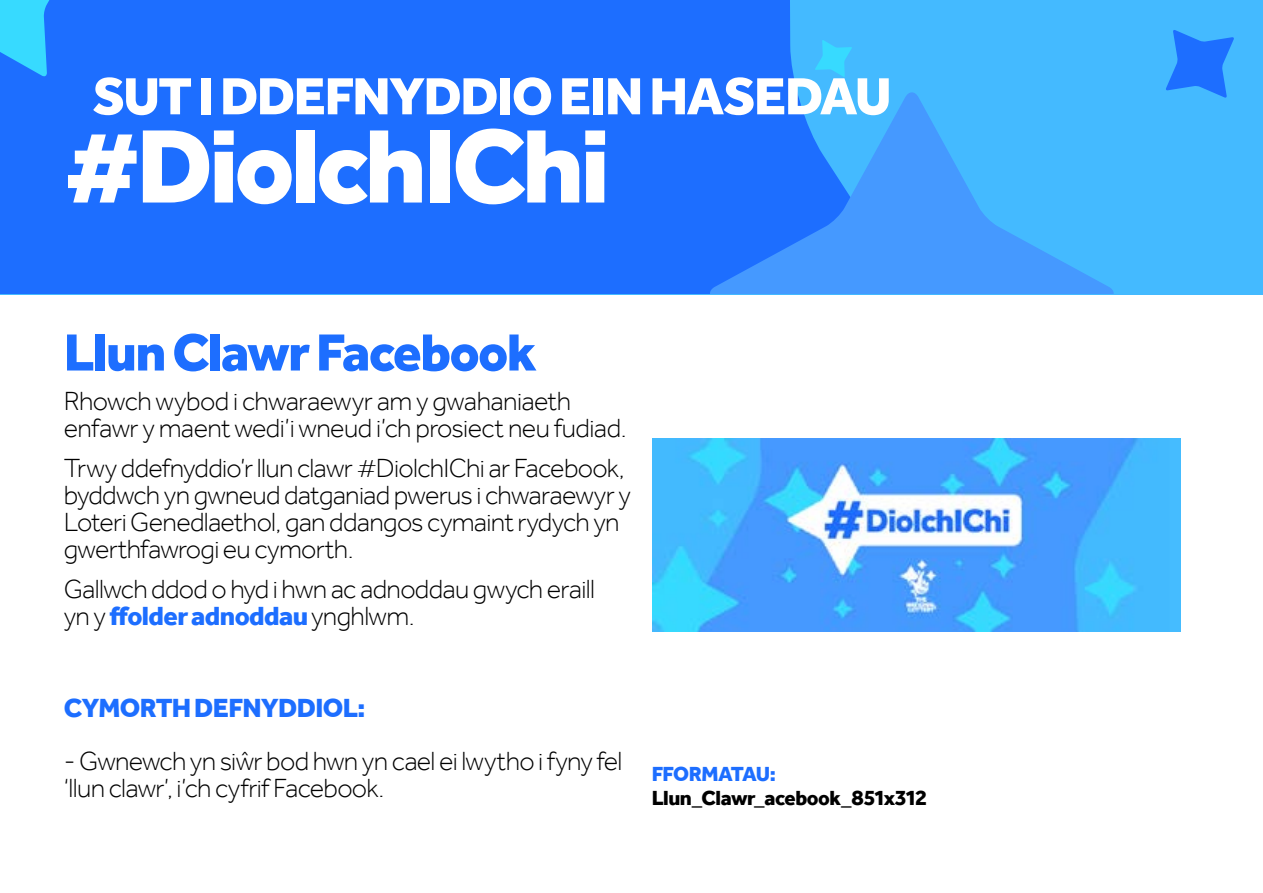
<style>
.page{position:relative;width:1263px;height:893px;background:#fff}
.page>*{position:absolute;margin:0;border:0;box-sizing:border-box;transform-origin:0 0}
.t1{font:800 108px "TNL Effra";letter-spacing:-.035em;color:#fff}
.t2{font:800 54px "TNL Effra";letter-spacing:-.025em;color:#fff}
.t3{font:800 54px "TNL Effra";letter-spacing:-.03em;color:#1d6eff}
.t4{font:300 27px/27px "TNL Effra";letter-spacing:-.025em;color:#000}
.t5{font:800 27px "TNL Effra";letter-spacing:-.025em;color:#1d6eff}
.t6{font:800 21px "TNL Effra";letter-spacing:-.025em;color:#000}
.t7{font:800 21px "TNL Effra";letter-spacing:-.03em;color:#1d6eff}
.s1{font-weight:800;color:#1d6eff}
</style>
<div class="page">
<div style="left:0;top:0;width:1263px;height:294px;background:#44baff"></div>
<div style="left:0;top:0;width:797px;height:293px;background:#1d6eff"></div>
<svg style="left:708px;top:91px;width:406px;height:202px"></svg>
<svg style="left:0;top:0;width:76px;height:77px;background:#2aa4ff"></svg>
<img style="left:653px;top:438px;width:527px;height:193px">
<svg style="left:815px;top:40px;width:37px;height:37px"></svg>
<svg style="left:1166px;top:30px;width:68px;height:68px"></svg>
<h2 class="t2" style="left:93px;top:63px;width:800px">SUT I DDEFNYDDIO EIN HASEDAU</h2>
<h1 class="t1" style="left:64px;top:99px;width:548px">#DiolchIChi</h1>
<h2 class="t3" style="left:64px;top:319px;width:474px">Llun Clawr Facebook</h2>
<p class="t4" style="left:64px;top:388px;width:564px">Rhowch wybod i chwaraewyr am y gwahaniaeth enfawr y maent wedi’i wneud i’ch prosiect neu fudiad.</p>
<p class="t4" style="left:64px;top:454px;width:568px">Trwy ddefnyddio’r llun clawr #DiolchIChi ar Facebook, byddwch yn gwneud datganiad pwerus i chwaraewyr y Loteri Genedlaethol, gan ddangos cymaint rydych yn gwerthfawrogi eu cymorth.</p>
<p class="t4" style="left:64px;top:575px;width:533px">Gallwch ddod o hyd i hwn ac adnoddau gwych eraill yn y <span class="s1">ffolder adnoddau</span> ynghlwm.</p>
<p class="t5" style="left:64px;top:691px;width:303px">CYMORTH DEFNYDDIOL:</p>
<p class="t4" style="left:64px;top:747px;width:560px">- Gwnewch yn siŵr bod hwn yn cael ei lwytho i fyny fel ‘llun clawr’, i’ch cyfrif Facebook.</p>
<p class="t7" style="left:652px;top:761px;width:126px">FFORMATAU:</p>
<p class="t6" style="left:652px;top:785px;width:276px">Llun_Clawr_acebook_851x312</p>
</div>
